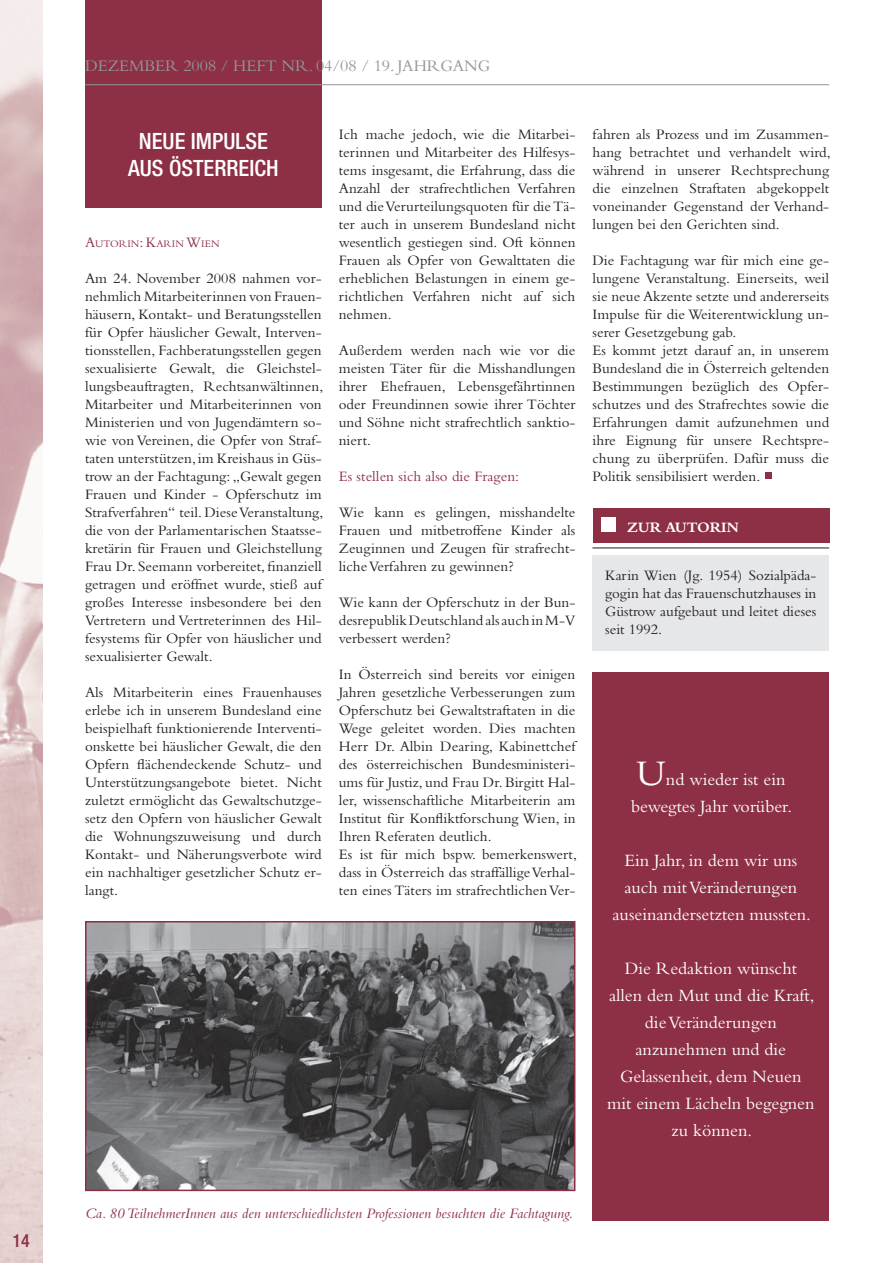
<style>
.page{position:relative;width:893px;height:1263px;background:#fff}
.page>*{position:absolute;margin:0;border:0;box-sizing:border-box;transform-origin:0 0}
.t1{font:500 condensed 22.5px/27px "Helvetica Neue";color:#fff;text-align:center}
.t2{font:18px/27px "Bembo";color:#fff;text-align:center}
.t3{font:500 condensed 18px "Helvetica Neue";color:#8d2f45}
.t4{font:16.8px "Bembo";color:#939598}
.t5{font:15px/18px "Bembo";letter-spacing:.005em;color:#231f20;text-align:justify}
.t6{font:italic 15px "Bembo";color:#8d2f45}
.t7{font:15px "Bembo";letter-spacing:.005em;color:#8d2f45}
.t8{font:700 15px "Bembo";color:#fff}
.t9{font:10.5px "Bembo";color:#8d2f45}
.s1{font-size:15px}
.s2{font-size:37.5px}
</style>
<div class="page">
<img style="left:0;top:0;width:43px;height:1263px">
<div style="left:85px;top:0;width:237px;height:208px;background:#8d2f45"></div>
<div style="left:592px;top:555px;width:237px;height:96px;background:#e6e7e9"></div>
<div style="left:593px;top:509px;width:236px;height:34px;background:#8d2f45"></div>
<div style="left:601px;top:517px;width:15px;height:15px;background:#fff"></div>
<hr style="left:592px;top:548px;width:237px;height:1px;background:#231f20">
<hr style="left:85px;top:84px;width:744px;height:1px;background:#939598">
<img style="left:88px;top:924px;width:484px;height:264px">
<div style="left:85px;top:921px;width:490px;height:270px;border:2px solid #8d2f45"></div>
<div style="left:765px;top:473px;width:7px;height:6px;background:#8d2f45"></div>
<div style="left:592px;top:672px;width:237px;height:548px;background:#8d2f45"></div>
<p class="t3" style="left:13px;top:1229px;width:9px">14</p>
<p class="t4" style="left:85px;top:56px;width:26px">Dezember</p>
<p class="t4" style="left:183px;top:56px;width:75px">2008 / Heft</p>
<p class="t4" style="left:282px;top:56px;width:135px">Nr. 04/08 / 19. Jahrgang</p>
<h1 class="t1" style="left:128px;top:128px;width:152px">NEUE IMPULSE<br>AUS ÖSTERREICH</h1>
<p class="t9" style="left:85px;top:237px;width:136px"><span class="s1">A</span>utorin<span class="s1">: K</span>arin <span class="s1">W</span>ien</p>
<p class="t5" style="left:85px;top:269px;width:240px">Am 24. November 2008 nahmen vor&shy;nehmlich Mitarbeiterinnen von Frauen&shy;häusern, Kontakt- und Beratungsstellen für Opfer häuslicher Gewalt, Interven&shy;tionsstellen, Fachberatungsstellen gegen sexualisierte Gewalt, die Gleichstel&shy;lungsbeauftragten, Rechtsanwältinnen, Mitarbeiter und Mitarbeiterinnen von Ministerien und von Jugendämtern so&shy;wie von Vereinen, die Opfer von Straf&shy;taten unterstützen, im Kreishaus in Güs&shy;trow an der Fachtagung: „Gewalt gegen Frauen und Kinder - Opferschutz im Strafverfahren“ teil. Diese Veranstaltung, die von der Parlamentarischen Staatsse&shy;kretärin für Frauen und Gleichstellung Frau Dr. Seemann vorbereitet, finanziell getragen und eröffnet wurde, stieß auf großes Interesse insbesondere bei den Vertretern und Vertreterinnen des Hil&shy;fesystems für Opfer von häuslicher und sexualisierter Gewalt.</p>
<p class="t5" style="left:85px;top:683px;width:238px">Als Mitarbeiterin eines Frauenhauses erlebe ich in unserem Bundesland eine beispielhaft funktionierende Interventi&shy;onskette bei häuslicher Gewalt, die den Opfern flächendeckende Schutz- und Unterstützungsangebote bietet. Nicht zuletzt ermöglicht das Gewaltschutzge&shy;setz den Opfern von häuslicher Gewalt die Wohnungszuweisung und durch Kontakt- und Näherungsverbote wird ein nachhaltiger gesetzlicher Schutz er&shy;langt.</p>
<p class="t5" style="left:339px;top:125px;width:238px">Ich mache jedoch, wie die Mitarbei&shy;terinnen und Mitarbeiter des Hilfesys&shy;tems insgesamt, die Erfahrung, dass die Anzahl der strafrechtlichen Verfahren und die Verurteilungsquoten für die Tä&shy;ter auch in unserem Bundesland nicht wesentlich gestiegen sind. Oft können Frauen als Opfer von Gewalttaten die erheblichen Belastungen in einem ge&shy;richtlichen Verfahren nicht auf sich nehmen.</p>
<p class="t5" style="left:339px;top:341px;width:238px">Außerdem werden nach wie vor die meisten Täter für die Misshandlungen ihrer Ehefrauen, Lebensgefährtinnen oder Freundinnen sowie ihrer Töchter und Söhne nicht strafrechtlich sanktio&shy;niert.</p>
<p class="t7" style="left:339px;top:468px;width:182px">Es stellen sich also die Fragen:</p>
<p class="t5" style="left:339px;top:503px;width:238px">Wie kann es gelingen, misshandelte Frauen und mitbetroffene Kinder als Zeuginnen und Zeugen für strafrecht&shy;liche Verfahren zu gewinnen?</p>
<p class="t5" style="left:339px;top:593px;width:238px">Wie kann der Opferschutz in der Bun&shy;desrepublik Deutschland als auch in M-V verbessert werden?</p>
<p class="t5" style="left:339px;top:665px;width:240px;text-align:left">In Österreich sind bereits vor einigen Jahren gesetzliche Verbesserungen zum Opferschutz bei Gewaltstraftaten in die Wege geleitet worden. Dies machten Herr Dr. Albin Dearing, Kabinettchef des österreichischen Bundesministeri&shy;ums für Justiz, und Frau Dr. Birgitt Hal&shy;ler, wissenschaftliche Mitarbeiterin am Institut für Konfliktforschung Wien, in Ihren Referaten deutlich.<br>Es ist für mich bspw. bemerkenswert, dass in Österreich das straffällige Verhal&shy;ten eines Täters im strafrechtlichen Ver-</p>
<p class="t5" style="left:592px;top:125px;width:240px">fahren als Prozess und im Zusammen&shy;hang betrachtet und verhandelt wird, während in unserer Rechtsprechung die einzelnen Straftaten abgekoppelt voneinander Gegenstand der Verhand&shy;lungen bei den Gerichten sind.</p>
<p class="t5" style="left:592px;top:251px;width:238px;text-align:left">Die Fachtagung war für mich eine ge&shy;lungene Veranstaltung. Einerseits, weil sie neue Akzente setzte und andererseits Impulse für die Weiterentwicklung un&shy;serer Gesetzgebung gab.<br>Es kommt jetzt darauf an, in unserem Bundesland die in Österreich geltenden Bestimmungen bezüglich des Opfer&shy;schutzes und des Strafrechtes sowie die Erfahrungen damit aufzunehmen und ihre Eignung für unsere Rechtspre&shy;chung zu überprüfen. Dafür muss die Politik sensibilisiert werden.</p>
<p class="t8" style="left:627px;top:519px;width:114px">ZUR AUTORIN</p>
<p class="t5" style="left:605px;top:566px;width:213px">Karin Wien (Jg. 1954) Sozialpäda&shy;gogin hat das Frauenschutzhauses in Güstrow aufgebaut und leitet dieses seit 1992.</p>
<p class="t2" style="left:631px;top:765px;width:162px;text-align:left"><span class="s2">U</span>nd wieder ist ein bewegtes Jahr vorüber.</p>
<p class="t2" style="left:612px;top:846px;width:200px">Ein Jahr, in dem wir uns auch mit Veränderungen auseinandersetzten mussten.</p>
<p class="t2" style="left:607px;top:954px;width:209px">Die Redaktion wünscht allen den Mut und die Kraft, die Veränderungen anzunehmen und die<br>Gelassenheit, dem Neuen mit einem Lächeln begegnen zu können.</p>
<p class="t6" style="left:85px;top:1204px;width:490px">Ca. 80 TeilnehmerInnen aus den unterschiedlichsten Professionen besuchten die Fachtagung.</p>
</div>
